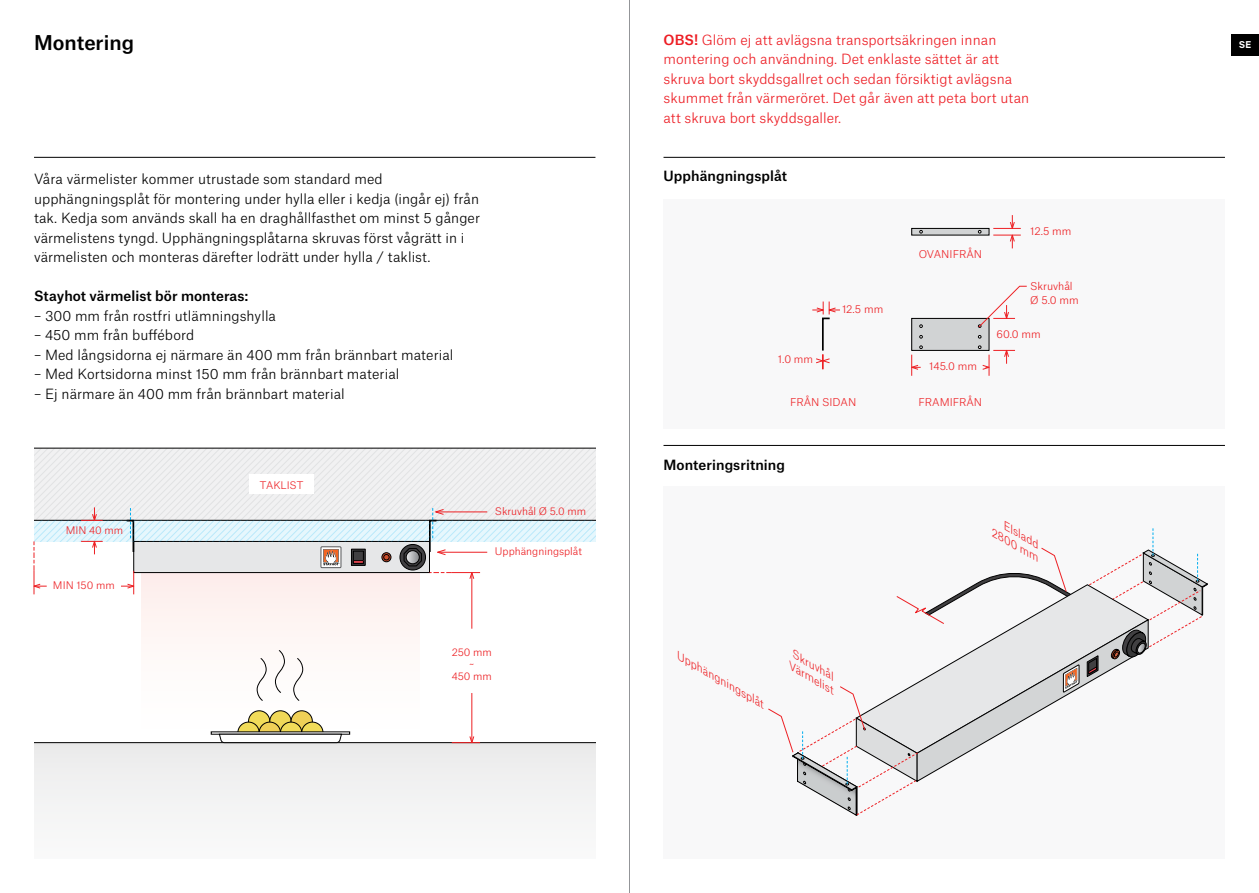
<style>
.page{position:relative;width:1259px;height:893px;background:#fff}
.page>*{position:absolute;margin:0;border:0;box-sizing:border-box;transform-origin:0 0}
.t1{font:500 19.5px "Atlas Grotesk";color:#000}
.t2{font:300 13.5px/19.5px "Atlas Grotesk";letter-spacing:.005em;color:#000}
.t3{font:300 13.5px/19.5px "Atlas Grotesk";letter-spacing:.005em;color:#ed1d24}
.t4{font:500 13.5px "Atlas Grotesk";letter-spacing:.005em;color:#000}
.t5{font:600 11.25px "Calibre";color:#fff}
.t6{font:300 10.35px/14.1px "Atlas Grotesk";color:#ed2024}
.t7{font:300 10.05px/12.1px "Atlas Grotesk";color:#ed2024;text-align:center}
.t8{font:italic 300 10.05px/12px "Atlas Grotesk";color:#ed2024;text-align:center;scale:1.15 1}
.s1{font-weight:500}
</style>
<div class="page">
<hr style="left:629px;top:0;width:1px;height:893px;background:#939598">
<div style="left:663px;top:199px;width:562px;height:229px;background:#f8f8f9"></div>
<hr style="left:34px;top:157px;width:561px;height:1px;background:#000">
<div style="left:141px;top:573px;width:278px;height:170px;background:#fefaf8"></div>
<hr style="left:34px;top:742px;width:561px;height:1px;background:#000">
<div style="left:248px;top:711px;width:22px;height:21px;background:#f1dc59;border-radius:50%"></div>
<div style="left:248px;top:711px;width:22px;height:21px;border:1px solid #000;border-radius:50%"></div>
<div style="left:270px;top:711px;width:21px;height:21px;background:#f0d858;border-radius:50%"></div>
<div style="left:270px;top:711px;width:21px;height:21px;border:1px solid #000;border-radius:50%"></div>
<div style="left:291px;top:711px;width:21px;height:21px;background:#efd057;border-radius:50%"></div>
<div style="left:291px;top:711px;width:21px;height:21px;border:1px solid #000;border-radius:50%"></div>
<svg style="left:219px;top:722px;width:123px;height:21px"></svg>
<div style="left:34px;top:743px;width:561px;height:116px;background:#f3f3f3"></div>
<svg style="left:293px;top:658px;width:10px;height:43px"></svg>
<svg style="left:257px;top:658px;width:9px;height:43px"></svg>
<svg style="left:275px;top:650px;width:10px;height:43px"></svg>
<hr style="left:471px;top:693px;width:1px;height:50px;background:#ed2024">
<hr style="left:471px;top:573px;width:1px;height:56px;background:#ed2024">
<svg style="left:452px;top:736px;width:28px;height:8px"></svg>
<svg style="left:33px;top:448px;width:562px;height:146px"></svg>
<div style="left:911px;top:318px;width:78px;height:32px;background:#d1d3d4"></div>
<div style="left:911px;top:318px;width:78px;height:33px;border:1px solid #000"></div>
<div style="left:911px;top:228px;width:78px;height:7px;background:#d1d3d4"></div>
<div style="left:911px;top:228px;width:78px;height:7px;border:1px solid #000"></div>
<svg style="left:911px;top:355px;width:9px;height:21px"></svg>
<svg style="left:978px;top:346px;width:37px;height:30px"></svg>
<svg style="left:993px;top:215px;width:27px;height:33px"></svg>
<svg style="left:812px;top:301px;width:28px;height:68px"></svg>
<svg style="left:978px;top:286px;width:49px;height:42px"></svg>
<div style="left:663px;top:486px;width:562px;height:373px;background:#f8f8f9"></div>
<svg style="left:768px;top:528px;width:439px;height:288px"></svg>
<hr style="left:663px;top:157px;width:562px;height:1px;background:#000">
<hr style="left:663px;top:445px;width:562px;height:1px;background:#000">
<div style="left:1231px;top:34px;width:28px;height:22px;background:#000"></div>
<h1 class="t1" style="left:34px;top:27px;width:101px">Montering</h1>
<p class="t2" style="left:34px;top:168px;width:447px">Våra värmelister kommer utrustade som standard med upphängningsplåt för montering under hylla eller i kedja (ingår ej) från tak. Kedja som används skall ha en draghållfasthet om minst 5 gånger värmelistens tyngd. Upphängningsplåtarna skruvas först vågrätt in i värmelisten och monteras därefter lodrätt under hylla / taklist.</p>
<p class="t4" style="left:34px;top:285px;width:216px">Stayhot värmelist bör monteras:</p>
<p class="t2" style="left:34px;top:305px;width:243px">– 300 mm från rostfri utlämningshylla</p>
<p class="t2" style="left:34px;top:324px;width:162px">– 450 mm från buffébord</p>
<p class="t2" style="left:34px;top:344px;width:421px">– Med långsidorna ej närmare än 400 mm från brännbart material</p>
<p class="t2" style="left:34px;top:363px;width:367px">– Med Kortsidorna minst 150 mm från brännbart material</p>
<p class="t2" style="left:34px;top:383px;width:312px">– Ej närmare än 400 mm från brännbart material</p>
<p class="t7" style="left:66px;top:523px;width:59px">MIN 40 mm</p>
<p class="t7" style="left:53px;top:578px;width:63px">MIN 150 mm</p>
<p class="t7" style="left:260px;top:478px;width:45px">TAKLIST</p>
<p class="t7" style="left:495px;top:504px;width:93px">Skruvhål Ø 5.0 mm</p>
<p class="t7" style="left:495px;top:544px;width:89px">Upphängningsplåt</p>
<p class="t7" style="left:452px;top:645px;width:42px">250 mm ~<br>450 mm</p>
<p class="t3" style="left:663px;top:29px;width:367px"><span class="s1">OBS!</span> Glöm ej att avlägsna transportsäkringen innan montering och användning. Det enklaste sättet är att skruva bort skyddsgallret och sedan försiktigt avlägsna skummet från värmeröret. Det går även att peta bort utan att skruva bort skyddsgaller.</p>
<p class="t5" style="left:1239px;top:38px;width:14px">SE</p>
<p class="t4" style="left:663px;top:165px;width:125px">Upphängningsplåt</p>
<p class="t6" style="left:778px;top:351px;width:37px">1.0 mm</p>
<p class="t6" style="left:842px;top:301px;width:43px">12.5 mm</p>
<p class="t6" style="left:790px;top:394px;width:68px">FRÅN SIDAN</p>
<p class="t4" style="left:663px;top:453px;width:123px">Monteringsritning</p>
<p class="t8" style="left:682px;top:650px;width:89px;rotate:30deg">Upphängningsplåt</p>
<p class="t8" style="left:798px;top:648px;width:49px;text-align:left;rotate:30deg">Skruvhål<br>Värmelist</p>
<p class="t6" style="left:918px;top:246px;width:65px">OVANIFRÅN</p>
<p class="t6" style="left:929px;top:358px;width:49px">145.0 mm</p>
<p class="t6" style="left:918px;top:394px;width:65px">FRAMIFRÅN</p>
<p class="t6" style="left:1030px;top:223px;width:43px">12.5 mm</p>
<p class="t6" style="left:1030px;top:278px;width:50px">Skruvhål<br>Ø 5.0 mm</p>
<p class="t6" style="left:996px;top:326px;width:46px">60.0 mm</p>
<p class="t8" style="left:1003px;top:516px;width:48px;rotate:30deg">Elsladd<br>2800 mm</p>
</div>
